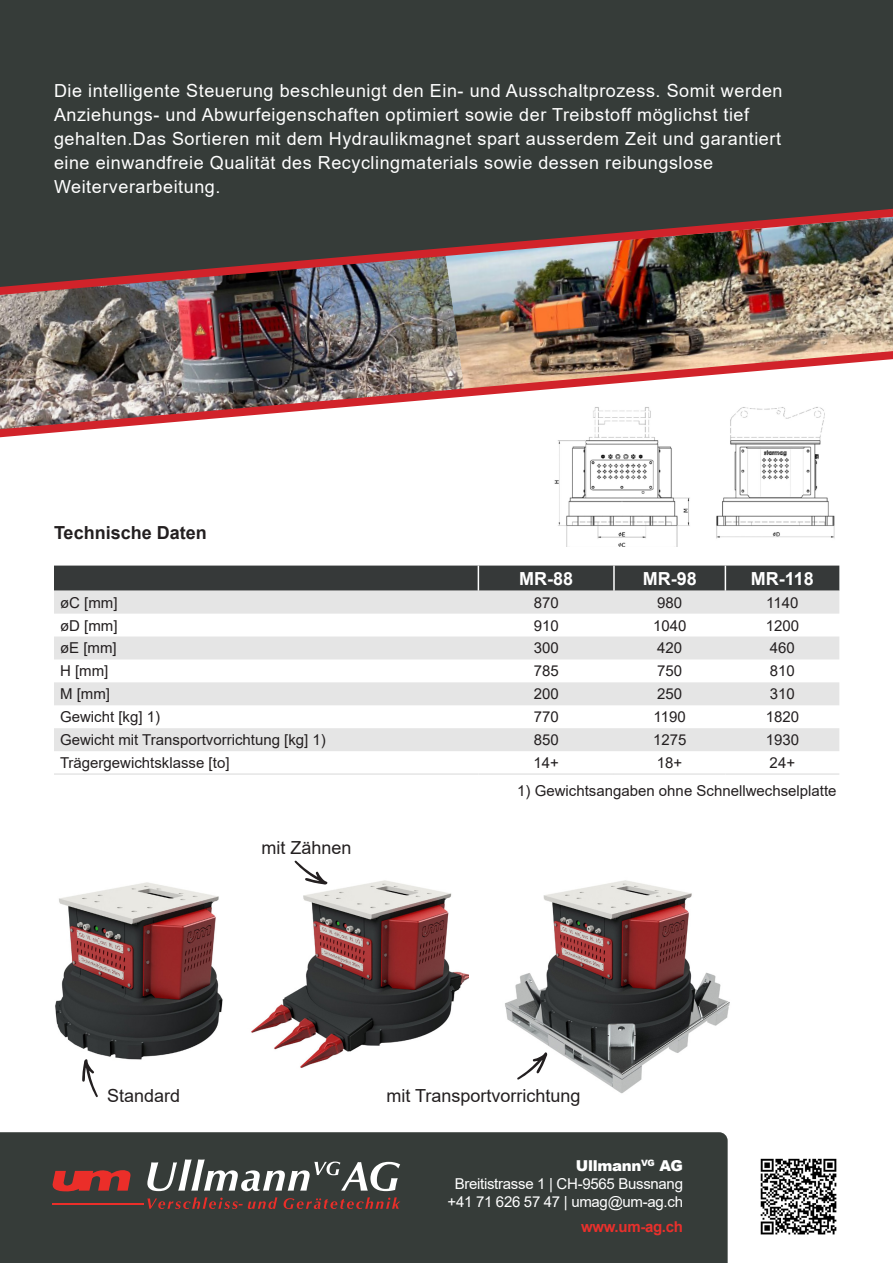
<style>
.page{position:relative;width:893px;height:1263px;background:#fff}
.page>*{position:absolute;margin:0;border:0;box-sizing:border-box;transform-origin:0 0}
.t1{font:18px "Arial";letter-spacing:.03em;color:#fff}
.t2{font:18px "Arial";color:#231f20}
.t3{font:700 18px "Arial";color:#fff}
.t4{font:700 18px "Arial";color:#231f20}
.t5{font:15px "Arial";color:#231f20}
.t6{font:15px/18px "Arial";letter-spacing:-.02em;color:#fff;text-align:right}
.t7{font:700 15px "Arial";letter-spacing:-.02em;color:#e9302c}
.s1{font-weight:900}
</style>
<div class="page">
<div style="left:0;top:0;width:893px;height:197px;background:#363c39"></div>
<img style="left:55px;top:882px;width:168px;height:178px">
<img style="left:251px;top:880px;width:217px;height:188px">
<img style="left:505px;top:880px;width:225px;height:214px">
<div style="left:0;top:1132px;width:728px;height:131px;background:#363c39"></div>
<img style="left:760px;top:1158px;width:77px;height:77px">
<svg style="left:51px;top:1170px;width:80px;height:22px;background:#a9322e"></svg>
<hr style="left:52px;top:1202px;width:91px;height:2px;background:#eb2e29">
<svg style="left:147px;top:1197px;width:130px;height:12px;background:#623834"></svg>
<svg style="left:284px;top:1197px;width:116px;height:12px"></svg>
<svg style="left:147px;top:1159px;width:253px;height:32px"></svg>
<svg style="left:54px;top:591px;width:785px;height:114px;fill:#e5e5e5"></svg>
<div style="left:54px;top:728px;width:785px;height:23px;background:#e5e5e5"></div>
<div style="left:54px;top:566px;width:785px;height:25px;background:#363939"></div>
<hr style="left:54px;top:773px;width:424px;height:2px;background:#e5e5e5">
<hr style="left:478px;top:773px;width:136px;height:2px;background:#e5e5e5">
<hr style="left:614px;top:773px;width:111px;height:2px;background:#e5e5e5">
<hr style="left:725px;top:773px;width:114px;height:2px;background:#e5e5e5">
<img style="left:554px;top:442px;width:281px;height:105px">
<img style="left:0;top:299px;width:446px;height:40px">
<img style="left:446px;top:299px;width:447px;height:40px">
<img style="left:0;top:197px;width:893px;height:102px">
<img style="left:0;top:339px;width:893px;height:103px">
<svg style="left:82px;top:1059px;width:16px;height:38px"></svg>
<svg style="left:295px;top:860px;width:33px;height:25px"></svg>
<svg style="left:517px;top:1052px;width:30px;height:27px"></svg>
<p class="t1" style="left:54px;top:79px;width:730px">Die intelligente Steuerung beschleunigt den Ein- und Ausschaltprozess. Somit werden</p>
<p class="t1" style="left:54px;top:103px;width:697px">Anziehungs- und Abwurfeigenschaften optimiert sowie der Treibstoff möglichst tief</p>
<p class="t1" style="left:54px;top:127px;width:729px">gehalten.Das Sortieren mit dem Hydraulikmagnet spart ausserdem Zeit und garantiert</p>
<p class="t1" style="left:54px;top:151px;width:661px">eine einwandfreie Qualität des Recyclingmaterials sowie dessen reibungslose</p>
<p class="t1" style="left:54px;top:175px;width:168px">Weiterverarbeitung.</p>
<p class="t4" style="left:54px;top:520px;width:154px">Technische Daten</p>
<p class="t3" style="left:519px;top:566px;width:55px">MR-88</p>
<p class="t3" style="left:643px;top:566px;width:55px">MR-98</p>
<p class="t3" style="left:751px;top:566px;width:65px">MR-118</p>
<p class="t5" style="left:60px;top:592px;width:59px">øC [mm]</p>
<p class="t5" style="left:534px;top:592px;width:27px">870</p>
<p class="t5" style="left:657px;top:592px;width:27px">980</p>
<p class="t5" style="left:766px;top:592px;width:34px">1140</p>
<p class="t5" style="left:60px;top:615px;width:59px">øD [mm]</p>
<p class="t5" style="left:534px;top:615px;width:27px">910</p>
<p class="t5" style="left:653px;top:615px;width:35px">1040</p>
<p class="t5" style="left:766px;top:615px;width:35px">1200</p>
<p class="t5" style="left:60px;top:638px;width:58px">øE [mm]</p>
<p class="t5" style="left:534px;top:638px;width:27px">300</p>
<p class="t5" style="left:657px;top:638px;width:27px">420</p>
<p class="t5" style="left:770px;top:638px;width:27px">460</p>
<p class="t5" style="left:60px;top:661px;width:50px">H [mm]</p>
<p class="t5" style="left:534px;top:661px;width:27px">785</p>
<p class="t5" style="left:657px;top:661px;width:27px">750</p>
<p class="t5" style="left:770px;top:661px;width:27px">810</p>
<p class="t5" style="left:60px;top:684px;width:51px">M [mm]</p>
<p class="t5" style="left:534px;top:684px;width:27px">200</p>
<p class="t5" style="left:657px;top:684px;width:27px">250</p>
<p class="t5" style="left:770px;top:684px;width:27px">310</p>
<p class="t5" style="left:60px;top:707px;width:102px">Gewicht [kg] 1)</p>
<p class="t5" style="left:534px;top:707px;width:27px">770</p>
<p class="t5" style="left:654px;top:707px;width:34px">1190</p>
<p class="t5" style="left:766px;top:707px;width:35px">1820</p>
<p class="t5" style="left:60px;top:729px;width:267px">Gewicht mit Transportvorrichtung [kg] 1)</p>
<p class="t5" style="left:534px;top:729px;width:27px">850</p>
<p class="t5" style="left:653px;top:729px;width:35px">1275</p>
<p class="t5" style="left:766px;top:729px;width:35px">1930</p>
<p class="t5" style="left:60px;top:752px;width:171px">Trägergewichtsklasse [to]</p>
<p class="t5" style="left:533px;top:752px;width:27px">14+</p>
<p class="t5" style="left:657px;top:752px;width:27px">18+</p>
<p class="t5" style="left:770px;top:752px;width:27px">24+</p>
<p class="t5" style="left:517px;top:781px;width:321px">1) Gewichtsangaben ohne Schnellwechselplatte</p>
<p class="t2" style="left:262px;top:835px;width:92px">mit Zähnen</p>
<p class="t2" style="left:107px;top:1083px;width:75px">Standard</p>
<p class="t2" style="left:386px;top:1083px;width:196px">mit Transportvorrichtung</p>
<p class="t6" style="left:448px;top:1156px;width:237px"><span class="s1">Ullmann</span><sup>VG</sup> <span class="s1">AG<br></span>Breitistrasse 1 | CH-9565 Bussnang +41 71 626 57 47 | umag@um-ag.ch</p>
<p class="t7" style="left:581px;top:1216px;width:103px">www.um-ag.ch</p>
</div>
